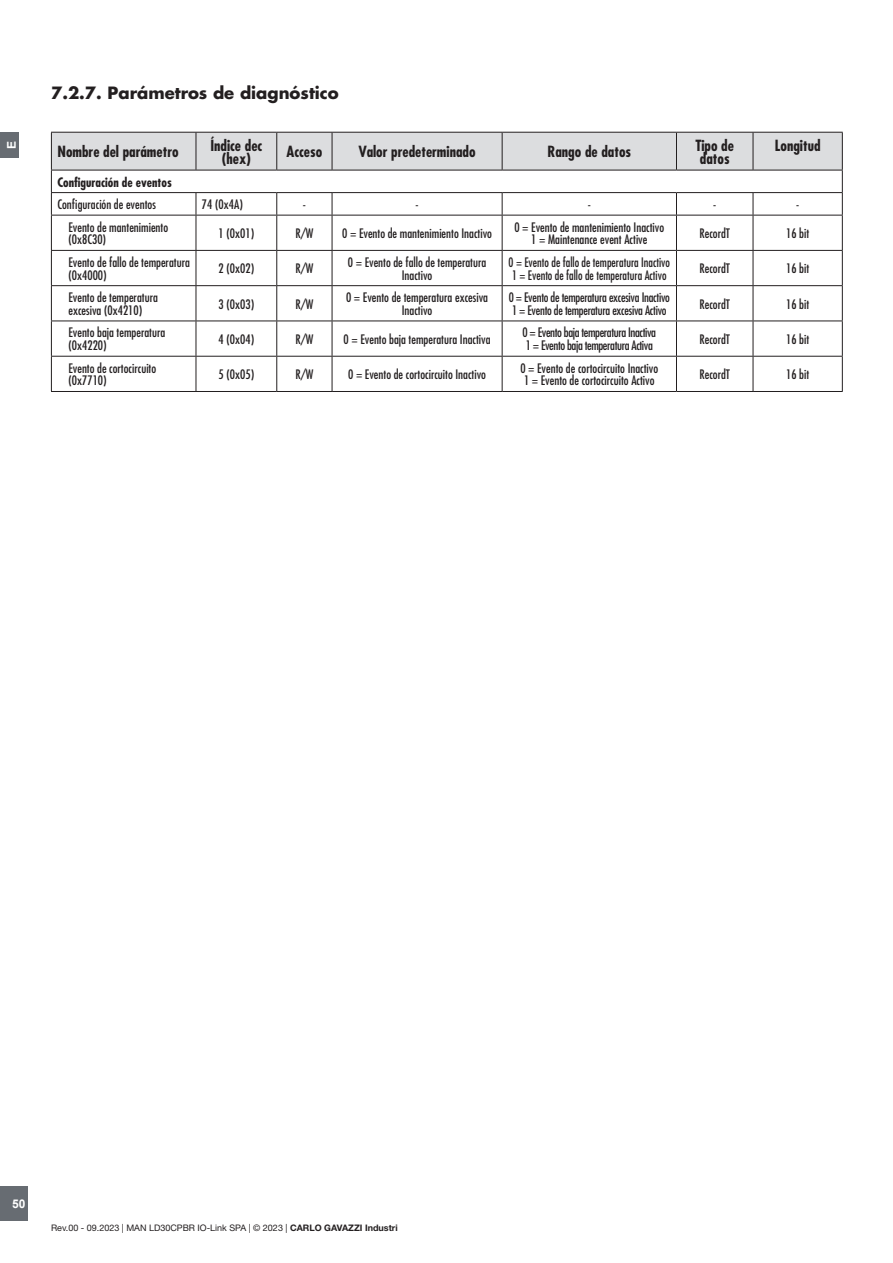
<style>
.page{position:relative;width:893px;height:1263px;background:#fff}
.page>*{position:absolute;margin:0;border:0;box-sizing:border-box;transform-origin:0 0}
.Afsnit{font:700 16.5px "Futura Std";color:#231f20}
.t1{font:700 condensed 15px/13.5px "Futura Std";color:#231f20;text-align:center}
.t2{font:condensed 12.75px/12.8px "Futura Std";color:#231f20}
.t3{font:condensed 12.75px "Futura Std";letter-spacing:-.02em;color:#231f20}
.t4{font:condensed 12.75px "Futura Std";color:#231f20;scale:.94 1}
.t5{font:condensed 12.75px "Futura Std";letter-spacing:-.03em;color:#231f20}
.t6{font:700 condensed 12.75px "Futura Std";color:#231f20}
.t7{font:700 12px "Arial";color:#fff}
.t8{font:9px "Helvetica Neue LT Std";color:#231f20}
.s1{font-weight:700}
</style>
<div class="page">
<div style="left:0;top:1186px;width:28px;height:34px;background:#676c72"></div>
<div style="left:0;top:132px;width:19px;height:25px;background:#676c72"></div>
<svg style="left:51px;top:132px;width:792px;height:83px"></svg>
<hr style="left:51px;top:215px;width:145px;height:1px;background:#231f20">
<hr style="left:51px;top:215px;width:1px;height:35px;background:#231f20">
<hr style="left:196px;top:215px;width:81px;height:1px;background:#231f20">
<hr style="left:196px;top:215px;width:1px;height:35px;background:#231f20">
<hr style="left:277px;top:215px;width:55px;height:1px;background:#231f20">
<hr style="left:276px;top:215px;width:1px;height:35px;background:#231f20">
<hr style="left:332px;top:215px;width:170px;height:1px;background:#231f20">
<hr style="left:332px;top:215px;width:1px;height:35px;background:#231f20">
<hr style="left:502px;top:215px;width:174px;height:1px;background:#231f20">
<hr style="left:502px;top:215px;width:1px;height:35px;background:#231f20">
<hr style="left:676px;top:215px;width:77px;height:1px;background:#231f20">
<hr style="left:676px;top:215px;width:1px;height:35px;background:#231f20">
<hr style="left:753px;top:215px;width:90px;height:1px;background:#231f20">
<hr style="left:753px;top:215px;width:1px;height:35px;background:#231f20">
<hr style="left:842px;top:215px;width:1px;height:35px;background:#231f20">
<hr style="left:51px;top:250px;width:145px;height:1px;background:#231f20">
<hr style="left:51px;top:251px;width:1px;height:34px;background:#231f20">
<hr style="left:196px;top:250px;width:81px;height:1px;background:#231f20">
<hr style="left:196px;top:251px;width:1px;height:34px;background:#231f20">
<hr style="left:277px;top:250px;width:55px;height:1px;background:#231f20">
<hr style="left:276px;top:251px;width:1px;height:34px;background:#231f20">
<hr style="left:332px;top:250px;width:170px;height:1px;background:#231f20">
<hr style="left:332px;top:251px;width:1px;height:34px;background:#231f20">
<hr style="left:502px;top:250px;width:174px;height:1px;background:#231f20">
<hr style="left:502px;top:251px;width:1px;height:34px;background:#231f20">
<hr style="left:676px;top:250px;width:77px;height:1px;background:#231f20">
<hr style="left:676px;top:251px;width:1px;height:34px;background:#231f20">
<hr style="left:753px;top:250px;width:90px;height:1px;background:#231f20">
<hr style="left:753px;top:251px;width:1px;height:34px;background:#231f20">
<hr style="left:842px;top:251px;width:1px;height:34px;background:#231f20">
<hr style="left:51px;top:285px;width:145px;height:1px;background:#231f20">
<hr style="left:51px;top:286px;width:1px;height:35px;background:#231f20">
<hr style="left:196px;top:285px;width:81px;height:1px;background:#231f20">
<hr style="left:196px;top:286px;width:1px;height:35px;background:#231f20">
<hr style="left:277px;top:285px;width:55px;height:1px;background:#231f20">
<hr style="left:276px;top:286px;width:1px;height:35px;background:#231f20">
<hr style="left:332px;top:285px;width:170px;height:1px;background:#231f20">
<hr style="left:332px;top:286px;width:1px;height:35px;background:#231f20">
<hr style="left:502px;top:285px;width:174px;height:1px;background:#231f20">
<hr style="left:502px;top:286px;width:1px;height:35px;background:#231f20">
<hr style="left:676px;top:285px;width:77px;height:1px;background:#231f20">
<hr style="left:676px;top:286px;width:1px;height:35px;background:#231f20">
<hr style="left:753px;top:285px;width:90px;height:1px;background:#231f20">
<hr style="left:753px;top:286px;width:1px;height:35px;background:#231f20">
<hr style="left:842px;top:286px;width:1px;height:35px;background:#231f20">
<hr style="left:51px;top:321px;width:145px;height:1px;background:#231f20">
<hr style="left:51px;top:321px;width:1px;height:35px;background:#231f20">
<hr style="left:196px;top:321px;width:81px;height:1px;background:#231f20">
<hr style="left:196px;top:321px;width:1px;height:35px;background:#231f20">
<hr style="left:277px;top:321px;width:55px;height:1px;background:#231f20">
<hr style="left:276px;top:321px;width:1px;height:35px;background:#231f20">
<hr style="left:332px;top:321px;width:170px;height:1px;background:#231f20">
<hr style="left:332px;top:321px;width:1px;height:35px;background:#231f20">
<hr style="left:502px;top:321px;width:174px;height:1px;background:#231f20">
<hr style="left:502px;top:321px;width:1px;height:35px;background:#231f20">
<hr style="left:676px;top:321px;width:77px;height:1px;background:#231f20">
<hr style="left:676px;top:321px;width:1px;height:35px;background:#231f20">
<hr style="left:753px;top:321px;width:90px;height:1px;background:#231f20">
<hr style="left:753px;top:321px;width:1px;height:35px;background:#231f20">
<hr style="left:842px;top:321px;width:1px;height:35px;background:#231f20">
<hr style="left:51px;top:356px;width:145px;height:1px;background:#231f20">
<hr style="left:51px;top:357px;width:1px;height:34px;background:#231f20">
<hr style="left:196px;top:356px;width:81px;height:1px;background:#231f20">
<hr style="left:196px;top:357px;width:1px;height:34px;background:#231f20">
<hr style="left:277px;top:356px;width:55px;height:1px;background:#231f20">
<hr style="left:276px;top:357px;width:1px;height:34px;background:#231f20">
<hr style="left:332px;top:356px;width:170px;height:1px;background:#231f20">
<hr style="left:332px;top:357px;width:1px;height:34px;background:#231f20">
<hr style="left:502px;top:356px;width:174px;height:1px;background:#231f20">
<hr style="left:502px;top:357px;width:1px;height:34px;background:#231f20">
<hr style="left:676px;top:356px;width:77px;height:1px;background:#231f20">
<hr style="left:676px;top:357px;width:1px;height:34px;background:#231f20">
<hr style="left:753px;top:356px;width:90px;height:1px;background:#231f20">
<hr style="left:753px;top:357px;width:1px;height:34px;background:#231f20">
<hr style="left:842px;top:357px;width:1px;height:34px;background:#231f20">
<hr style="left:51px;top:391px;width:145px;height:1px;background:#231f20">
<hr style="left:196px;top:391px;width:81px;height:1px;background:#231f20">
<hr style="left:277px;top:391px;width:55px;height:1px;background:#231f20">
<hr style="left:332px;top:391px;width:170px;height:1px;background:#231f20">
<hr style="left:502px;top:391px;width:174px;height:1px;background:#231f20">
<hr style="left:676px;top:391px;width:77px;height:1px;background:#231f20">
<hr style="left:753px;top:391px;width:90px;height:1px;background:#231f20">
<p class="t7" style="left:3px;top:149px;width:10px;rotate:-90deg">E</p>
<p class="Afsnit" style="left:51px;top:81px;width:289px">7.2.7. Parámetros de diagnóstico</p>
<p class="t1" style="left:57px;top:145px;width:123px">Nombre del parámetro</p>
<p class="t1" style="left:210px;top:138px;width:53px">Índice dec (hex)</p>
<p class="t1" style="left:287px;top:145px;width:37px">Acceso</p>
<p class="t1" style="left:359px;top:145px;width:118px">Valor predeterminado</p>
<p class="t1" style="left:547px;top:145px;width:85px">Rango de datos</p>
<p class="t1" style="left:695px;top:138px;width:40px;text-align:left">Tipo de datos</p>
<p class="t1" style="left:775px;top:138px;width:47px">Longitud</p>
<p class="t6" style="left:57px;top:174px;width:116px">Configuración de eventos</p>
<p class="t2" style="left:57px;top:198px;width:100px">Configuración de eventos</p>
<p class="t2" style="left:202px;top:198px;width:42px">74 (0x4A)</p>
<p class="t2" style="left:303px;top:198px;width:5px">-</p>
<p class="t2" style="left:416px;top:198px;width:5px">-</p>
<p class="t2" style="left:588px;top:198px;width:5px">-</p>
<p class="t2" style="left:713px;top:198px;width:5px">-</p>
<p class="t2" style="left:796px;top:198px;width:5px">-</p>
<p class="t2" style="left:68px;top:220px;width:101px">Evento de mantenimiento (0x8C30)</p>
<p class="t2" style="left:219px;top:227px;width:37px">1 (0x01)</p>
<p class="t2" style="left:295px;top:227px;width:20px">R/W</p>
<p class="t2" style="left:342px;top:227px;width:151px">0 = Evento de mantenimiento Inactivo</p>
<p class="t2" style="left:514px;top:220px;width:151px">0 = Evento de mantenimiento Inactivo</p>
<p class="t2" style="left:531px;top:233px;width:118px">1 = Maintenance event Active</p>
<p class="t2" style="left:699px;top:227px;width:32px">RecordT</p>
<p class="t2" style="left:786px;top:227px;width:25px">16 bit</p>
<p class="t2" style="left:68px;top:256px;width:123px">Evento de fallo de temperatura (0x4000)</p>
<p class="t2" style="left:219px;top:262px;width:37px">2 (0x02)</p>
<p class="t2" style="left:295px;top:262px;width:20px">R/W</p>
<p class="t2" style="left:348px;top:256px;width:140px;text-align:center">0 = Evento de fallo de temperatura<br>Inactivo</p>
<p class="t4" style="left:509px;top:255px;width:173px">0 = Evento de fallo de temperatura Inactivo</p>
<p class="t4" style="left:512px;top:267px;width:166px">1 = Evento de fallo de temperatura Activo</p>
<p class="t2" style="left:68px;top:291px;width:91px">Evento de temperatura excesiva (0x4210)</p>
<p class="t2" style="left:219px;top:297px;width:37px">3 (0x03)</p>
<p class="t2" style="left:295px;top:297px;width:20px">R/W</p>
<p class="t2" style="left:346px;top:291px;width:143px;text-align:center">0 = Evento de temperatura excesiva<br>Inactivo</p>
<p class="t3" style="left:509px;top:290px;width:163px">0 = Evento de temperatura excesiva Inactivo</p>
<p class="t3" style="left:512px;top:303px;width:156px">1 = Evento de temperatura excesiva Activo</p>
<p class="t2" style="left:68px;top:326px;width:98px">Evento baja temperatura (0x4220)</p>
<p class="t2" style="left:219px;top:333px;width:37px">4 (0x04)</p>
<p class="t2" style="left:295px;top:333px;width:20px">R/W</p>
<p class="t2" style="left:344px;top:333px;width:149px">0 = Evento baja temperatura Inactiva</p>
<p class="t5" style="left:522px;top:325px;width:135px">0 = Evento baja temperatura Inactiva</p>
<p class="t5" style="left:526px;top:338px;width:129px">1 = Evento baja temperatura Activa</p>
<p class="t2" style="left:68px;top:362px;width:89px">Evento de cortocircuito (0x7710)</p>
<p class="t2" style="left:219px;top:368px;width:37px">5 (0x05)</p>
<p class="t2" style="left:295px;top:368px;width:20px">R/W</p>
<p class="t2" style="left:348px;top:368px;width:139px">0 = Evento de cortocircuito Inactivo</p>
<p class="t2" style="left:520px;top:362px;width:139px">0 = Evento de cortocircuito Inactivo</p>
<p class="t2" style="left:524px;top:374px;width:132px">1 = Evento de cortocircuito Activo</p>
<p class="t2" style="left:699px;top:262px;width:32px">RecordT</p>
<p class="t2" style="left:786px;top:262px;width:25px">16 bit</p>
<p class="t2" style="left:699px;top:297px;width:32px">RecordT</p>
<p class="t2" style="left:786px;top:297px;width:25px">16 bit</p>
<p class="t2" style="left:699px;top:333px;width:32px">RecordT</p>
<p class="t2" style="left:786px;top:333px;width:25px">16 bit</p>
<p class="t2" style="left:699px;top:368px;width:32px">RecordT</p>
<p class="t2" style="left:786px;top:368px;width:25px">16 bit</p>
<p class="t7" style="left:12px;top:1195px;width:15px">50</p>
<p class="t8" style="left:51px;top:1223px;width:348px">Rev.00 - 09.2023 | MAN LD30CPBR IO-Link SPA | © 2023 | <span class="s1">CARLO GAVAZZI Industri</span></p>
</div>
